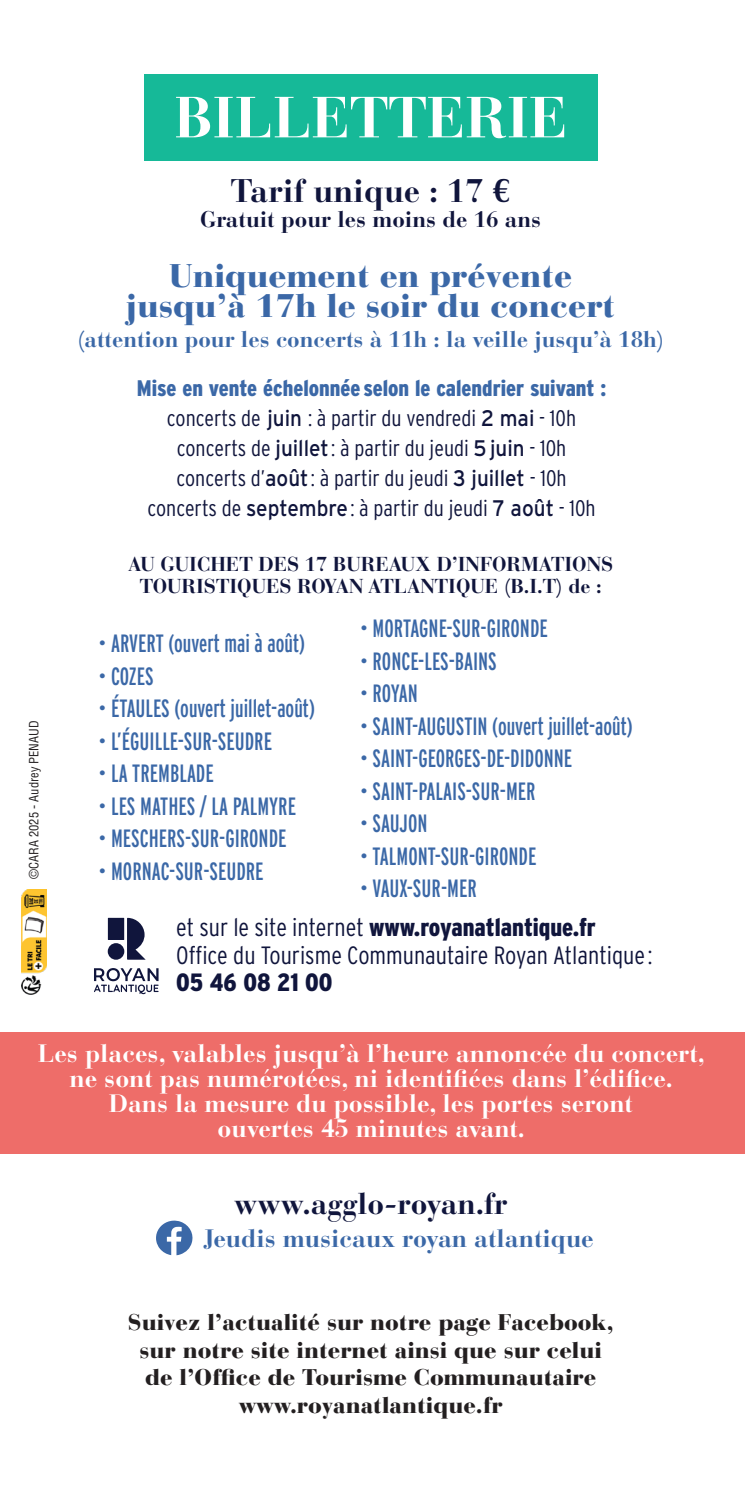
<style>
.page{position:relative;width:745px;height:1488px;background:#fff}
.page>*{position:absolute;margin:0;border:0;box-sizing:border-box;transform-origin:0 0}
.t1{font:700 57.5px "Bauer Bodoni Std";color:#fff}
.t2{font:900 32.5px "Bauer Bodoni Std";color:#3b68a7}
.t3{font:700 32.5px "Bauer Bodoni Std";color:#10153c}
.t4{font:700 30px "Bauer Bodoni Std";color:#10153c}
.t5{font:25px "Interstate Compressed";color:#3b68a7}
.t6{font:700 25px "Bauer Bodoni Std";color:#fff}
.t7{font:900 condensed 25px "Interstate";color:#10153c}
.t8{font:300 condensed 25px "Interstate";color:#10153c}
.t9{font:700 25px "Bauer Bodoni Std";color:#3b68a7}
.t10{font:300 condensed 22.5px "Interstate";color:#10153c}
.t11{font:900 22.5px "Bauer Bodoni Std";color:#231f20}
.t12{font:700 22.5px "Bauer Bodoni Std";color:#3b68a7}
.t13{font:900 condensed 22.5px "Interstate";color:#3b68a7}
.t14{font:700 22.5px "Bauer Bodoni Std";color:#10153c}
.t15{font:700 20px/22.5px "Bauer Bodoni Std";color:#10153c;text-align:center}
.t16{font:condensed 12.5px "Helvetica LT Std";color:#231f20}
.s1{font-weight:400;font-stretch:normal}
.s2{font-weight:300}
</style>
<div class="page">
<div style="left:144px;top:74px;width:453px;height:86px;background:#16b998"></div>
<div style="left:0;top:1032px;width:745px;height:121px;background:#ee6d69"></div>
<svg style="left:156px;top:1220px;width:37px;height:35px"></svg>
<svg style="left:108px;top:917px;width:37px;height:42px"></svg>
<div style="left:108px;top:943px;width:16px;height:16px;background:#10153c;border-radius:50%"></div>
<svg style="left:94px;top:968px;width:64px;height:26px"></svg>
<img style="left:22px;top:889px;width:24px;height:105px">
<p class="t1" style="left:174px;top:83px;width:395px">BILLETTERIE</p>
<p class="t3" style="left:231px;top:172px;width:281px">Tarif unique : 17 €</p>
<p class="t14" style="left:200px;top:206px;width:342px">Gratuit pour les moins de 16 ans</p>
<p class="t2" style="left:169px;top:256px;width:404px">Uniquement en prévente</p>
<p class="t2" style="left:126px;top:286px;width:490px">jusqu’à 17h le soir du concert</p>
<p class="t12" style="left:77px;top:326px;width:589px">(attention pour les concerts à 11h : la veille jusqu’à 18h)</p>
<p class="t16" style="left:26px;top:878px;width:159px;rotate:-90deg">©CARA 2025 - Audrey PENAUD</p>
<p class="t13" style="left:137px;top:375px;width:471px">Mise en vente échelonnée selon le calendrier suivant :</p>
<p class="t10" style="left:167px;top:405px;width:410px">concerts de <span class="s1">juin</span> : à partir du vendredi <span class="s1">2 mai</span> - 10h</p>
<p class="t10" style="left:177px;top:435px;width:391px">concerts de <span class="s1">juillet</span> : à partir du jeudi <span class="s1">5 juin</span> - 10h</p>
<p class="t10" style="left:176px;top:465px;width:391px">concerts d’<span class="s1">août</span> : à partir du jeudi <span class="s1">3 juillet</span> - 10h</p>
<p class="t10" style="left:147px;top:495px;width:449px">concerts de <span class="s1">septembre</span> : à partir du jeudi <span class="s1">7 août</span> - 10h</p>
<p class="t15" style="left:128px;top:553px;width:487px">AU GUICHET DES 17 BUREAUX D’INFORMATIONS<br>TOURISTIQUES ROYAN ATLANTIQUE (B.I.T) de :</p>
<p class="t5" style="left:98px;top:629px;width:208px">• ARVERT (ouvert mai à août)</p>
<p class="t5" style="left:98px;top:662px;width:57px">• COZES</p>
<p class="t5" style="left:98px;top:694px;width:218px">• ÉTAULES (ouvert juillet-août)</p>
<p class="t5" style="left:98px;top:727px;width:175px">• L’ÉGUILLE-SUR-SEUDRE</p>
<p class="t5" style="left:98px;top:759px;width:117px">• LA TREMBLADE</p>
<p class="t5" style="left:98px;top:792px;width:199px">• LES MATHES / LA PALMYRE</p>
<p class="t5" style="left:98px;top:824px;width:189px">• MESCHERS-SUR-GIRONDE</p>
<p class="t5" style="left:98px;top:857px;width:166px">• MORNAC-SUR-SEUDRE</p>
<p class="t5" style="left:360px;top:614px;width:189px">• MORTAGNE-SUR-GIRONDE</p>
<p class="t5" style="left:360px;top:647px;width:138px">• RONCE-LES-BAINS</p>
<p class="t5" style="left:360px;top:679px;width:59px">• ROYAN</p>
<p class="t5" style="left:360px;top:712px;width:274px">• SAINT-AUGUSTIN (ouvert juillet-août)</p>
<p class="t5" style="left:360px;top:744px;width:214px">• SAINT-GEORGES-DE-DIDONNE</p>
<p class="t5" style="left:360px;top:777px;width:177px">• SAINT-PALAIS-SUR-MER</p>
<p class="t5" style="left:360px;top:809px;width:69px">• SAUJON</p>
<p class="t5" style="left:360px;top:842px;width:178px">• TALMONT-SUR-GIRONDE</p>
<p class="t5" style="left:360px;top:874px;width:118px">• VAUX-SUR-MER</p>
<p class="t7" style="left:176px;top:913px;width:421px"><span class="s2">et sur le site internet</span> www.royanatlantique.fr</p>
<p class="t8" style="left:176px;top:940px;width:477px">Office du Tourisme Communautaire Royan Atlantique :</p>
<p class="t7" style="left:176px;top:968px;width:158px">05 46 08 21 00</p>
<p class="t6" style="left:38px;top:1038px;width:668px">Les places, valables jusqu’à l’heure annoncée du concert,</p>
<p class="t6" style="left:69px;top:1063px;width:605px">ne sont pas numérotées, ni identifiées dans l’édifice.</p>
<p class="t6" style="left:108px;top:1088px;width:526px">Dans la mesure du possible, les portes seront</p>
<p class="t6" style="left:217px;top:1113px;width:309px">ouvertes 45 minutes avant.</p>
<p class="t4" style="left:234px;top:1186px;width:275px">www.agglo-royan.fr</p>
<p class="t9" style="left:203px;top:1223px;width:392px">Jeudis musicaux royan atlantique</p>
<p class="t11" style="left:128px;top:1308px;width:487px">Suivez l’actualité sur notre page Facebook,</p>
<p class="t11" style="left:139px;top:1336px;width:464px">sur notre site internet ainsi que sur celui</p>
<p class="t11" style="left:145px;top:1363px;width:453px">de l’Office de Tourisme Communautaire</p>
<p class="t11" style="left:239px;top:1391px;width:265px">www.royanatlantique.fr</p>
</div>
